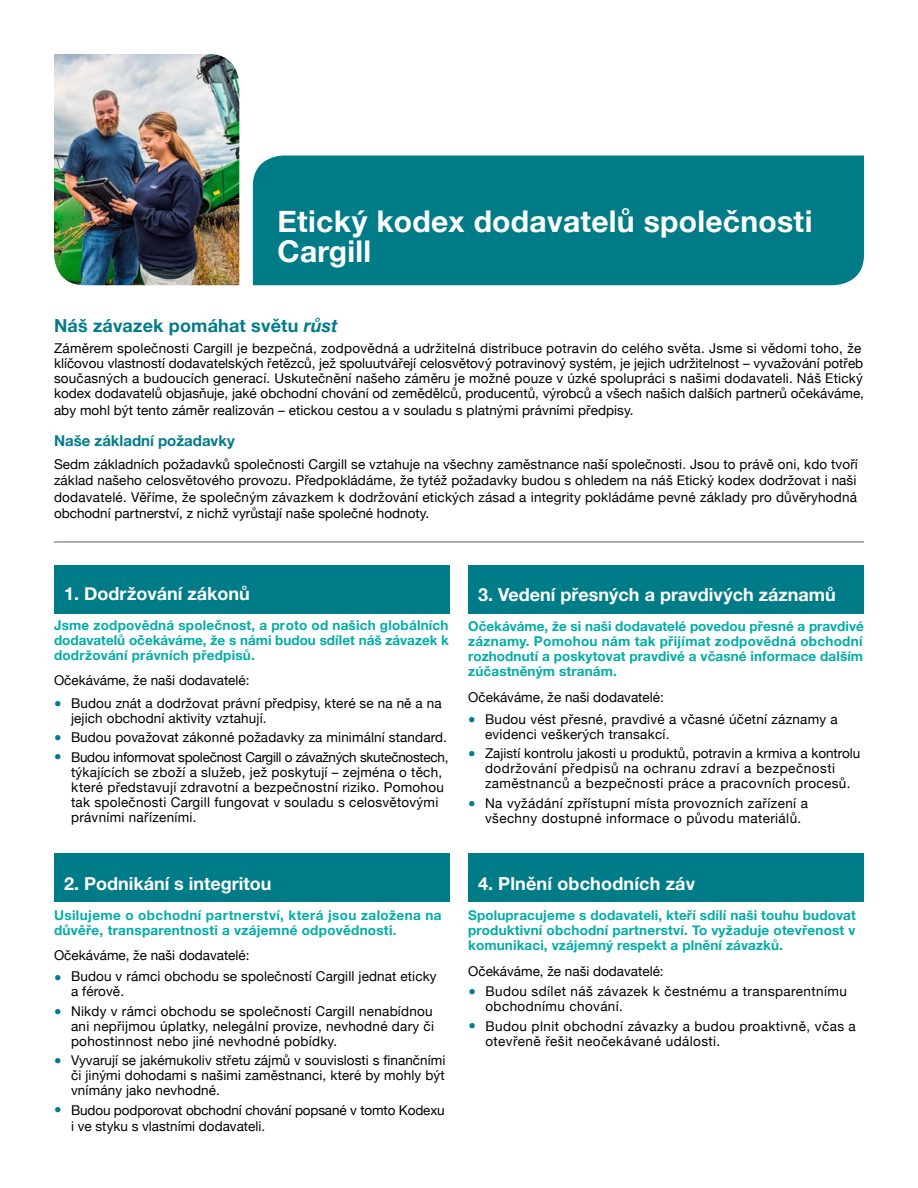
<style>
.page{position:relative;width:918px;height:1188px;background:#fff}
.page>*{position:absolute;margin:0;border:0;box-sizing:border-box;transform-origin:0 0}
.t1{font:700 30px/30px "Helvetica Neue";letter-spacing:.01em;color:#fff}
.t2{font:700 18px "Helvetica Neue";color:#fff}
.t3{font:700 18px "Helvetica Neue";letter-spacing:.01em;color:#007c89}
.t4{font:700 18px "Helvetica Neue LT Std";color:#fff}
.t5{font:700 15px "Helvetica Neue";color:#007c89}
.t6{font:300 15px/19.2px "Helvetica Neue LT Std";color:#007c89}
.t7{font:13.5px/15px "Helvetica Neue";letter-spacing:.01em;color:#000}
.t8{font:700 13.5px/15px "Helvetica Neue";letter-spacing:.015em;color:#00ada7;text-align:justify}
.t9{font:13.5px/15px "Helvetica Neue";letter-spacing:.03em;color:#000}
.t10{font:13.5px/19.5px "Helvetica Neue";letter-spacing:-.02em;color:#000}
.t11{font:13.5px/16.5px "Helvetica Neue";letter-spacing:-.01em;color:#000}
.s1{font-style:italic}
.s2{font-family:"Helvetica Neue LT Std"}
</style>
<div class="page">
<div style="left:468px;top:854px;width:396px;height:48px;background:#007c89"></div>
<div style="left:468px;top:565px;width:396px;height:49px;background:#007c89"></div>
<div style="left:54px;top:854px;width:396px;height:48px;background:#007c89"></div>
<div style="left:54px;top:565px;width:396px;height:49px;background:#007c89"></div>
<div style="left:253px;top:156px;width:611px;height:129px;background:#007c89"></div>
<img style="left:54px;top:54px;width:185px;height:231px">
<hr style="left:54px;top:541px;width:810px;height:2px;background:#91969d">
<h1 class="t1" style="left:278px;top:207px;width:536px">Etický kodex dodavatelů společnosti<br>Cargill</h1>
<h2 class="t3" style="left:54px;top:312px;width:285px">Náš závazek pomáhat světu <span class="s1">růst</span></h2>
<p class="t7" style="left:54px;top:342px;width:812px">Záměrem společnosti Cargill je bezpečná, zodpovědná a udržitelná distribuce potravin do celého světa. Jsme si vědomi toho, že klíčovou vlastností dodavatelských řetězců, jež spoluutvářejí celosvětový potravinový systém, je jejich udržitelnost – vyvažování potřeb současných a budoucích generací. Uskutečnění našeho záměru je možné pouze v úzké spolupráci s našimi dodavateli. Náš Etický kodex dodavatelů objasňuje, jaké obchodní chování od zemědělců, producentů, výrobců a všech našich dalších partnerů očekáváme,</p>
<p class="t7" style="left:54px;top:403px;width:581px">aby mohl být tento záměr realizován – etickou cestou a v souladu s platnými právními předpisy.</p>
<p class="t5" style="left:54px;top:429px;width:182px">Naše základní požadavky</p>
<p class="t7" style="left:54px;top:457px;width:805px;line-height:16.5px;text-align:justify">Sedm základních požadavků společnosti Cargill se vztahuje na všechny zaměstnance naší společnosti. Jsou to právě oni, kdo tvoří základ našeho celosvětového provozu. Předpokládáme, že tytéž požadavky budou s ohledem na náš Etický kodex dodržovat i naši dodavatelé. Věříme, že společným závazkem k dodržování etických zásad a integrity pokládáme pevné základy pro důvěryhodná obchodní partnerství, z nichž vyrůstají naše společné hodnoty.</p>
<h2 class="t2" style="left:64px;top:579px;width:187px"><span class="s2">1.</span> Dodržování zákonů</h2>
<p class="t8" style="left:54px;top:618px;width:397px">Jsme zodpovědná společnost, a proto od našich globálních dodavatelů očekáváme, že s námi budou sdílet náš závazek k dodržování právních předpisů.</p>
<p class="t7" style="left:54px;top:674px;width:197px">Očekáváme, že naši dodavatelé:</p>
<p class="t6" style="left:54px;top:694px;width:9px">•</p>
<p class="t6" style="left:54px;top:728px;width:9px">• •</p>
<p class="t7" style="left:71px;top:696px;width:372px">Budou znát a dodržovat právní předpisy, které se na ně a na jejich obchodní aktivity vztahují.</p>
<p class="t10" style="left:71px;top:728px;width:379px">Budou považovat zákonné požadavky za minimální standard.<br>Budou informovat společnost Cargill o závažných skutečnostech,</p>
<p class="t7" style="left:71px;top:765px;width:374px">týkajících se zboží a služeb, jež poskytují – zejména o těch, které představují zdravotní a bezpečnostní riziko. Pomohou tak společnosti Cargill fungovat v souladu s celosvětovými právními nařízeními.</p>
<h2 class="t2" style="left:478px;top:581px;width:359px">3. Vedení přesných a pravdivých záznamů</h2>
<p class="t8" style="left:468px;top:619px;width:397px">Očekáváme, že si naši dodavatelé povedou přesné a pravdivé záznamy. Pomohou nám tak přijímat zodpovědná obchodní rozhodnutí a poskytovat pravdivé a včasné informace dalším zúčastněným stranám.</p>
<p class="t7" style="left:468px;top:690px;width:197px">Očekáváme, že naši dodavatelé:</p>
<p class="t6" style="left:468px;top:710px;width:9px">•</p>
<p class="t6" style="left:468px;top:744px;width:9px">•</p>
<p class="t6" style="left:468px;top:794px;width:9px">•</p>
<p class="t7" style="left:485px;top:712px;width:354px">Budou vést přesné, pravdivé a včasné účetní záznamy a evidenci veškerých transakcí.</p>
<p class="t9" style="left:485px;top:747px;width:377px">Zajistí kontrolu jakosti u produktů, potravin a krmiva a kontrolu dodržování předpisů na ochranu zdraví a bezpečnosti zaměstnanců a bezpečnosti práce a pracovních procesů.</p>
<p class="t9" style="left:485px;top:796px;width:325px">Na vyžádání zpřístupní místa provozních zařízení a všechny dostupné informace o původu materiálů.</p>
<h2 class="t4" style="left:64px;top:872px;width:209px">2. Podnikání s integritou</h2>
<p class="t8" style="left:54px;top:908px;width:389px">Usilujeme o obchodní partnerství, která jsou založena na důvěře, transparentnosti a vzájemné odpovědnosti.</p>
<p class="t7" style="left:54px;top:949px;width:197px">Očekáváme, že naši dodavatelé:</p>
<p class="t6" style="left:54px;top:968px;width:9px">•</p>
<p class="t6" style="left:54px;top:1001px;width:9px">•</p>
<p class="t6" style="left:54px;top:1051px;width:9px">•</p>
<p class="t6" style="left:54px;top:1100px;width:9px">•</p>
<p class="t7" style="left:71px;top:970px;width:367px">Budou v rámci obchodu se společností Cargill jednat eticky a férově.</p>
<p class="t7" style="left:71px;top:1004px;width:364px;text-align:justify">Nikdy v rámci obchodu se společností Cargill nenabídnou ani nepřijmou úplatky, nelegální provize, nevhodné dary či pohostinnost nebo jiné nevhodné pobídky.</p>
<p class="t7" style="left:71px;top:1054px;width:376px;text-align:justify">Vyvarují se jakémukoliv střetu zájmů v souvislosti s finančními či jinými dohodami s našimi zaměstnanci, které by mohly být vnímány jako nevhodné.</p>
<p class="t11" style="left:71px;top:1103px;width:375px">Budou podporovat obchodní chování popsané v tomto Kodexu i ve styku s vlastními dodavateli.</p>
<h2 class="t2" style="left:478px;top:870px;width:218px"><span class="s2">4.</span> Plnění obchodních záv</h2>
<p class="t8" style="left:468px;top:908px;width:389px">Spolupracujeme s dodavateli, kteří sdílí naši touhu budovat produktivní obchodní partnerství. To vyžaduje otevřenost v komunikaci, vzájemný respekt a plnění závazků.</p>
<p class="t7" style="left:468px;top:964px;width:197px">Očekáváme, že naši dodavatelé:</p>
<p class="t6" style="left:469px;top:982px;width:9px">•</p>
<p class="t6" style="left:469px;top:1016px;width:9px">•</p>
<p class="t9" style="left:485px;top:985px;width:363px">Budou sdílet náš závazek k čestnému a transparentnímu obchodnímu chování.</p>
<p class="t9" style="left:485px;top:1019px;width:372px">Budou plnit obchodní závazky a budou proaktivně, včas a otevřeně řešit neočekávané události.</p>
</div>
